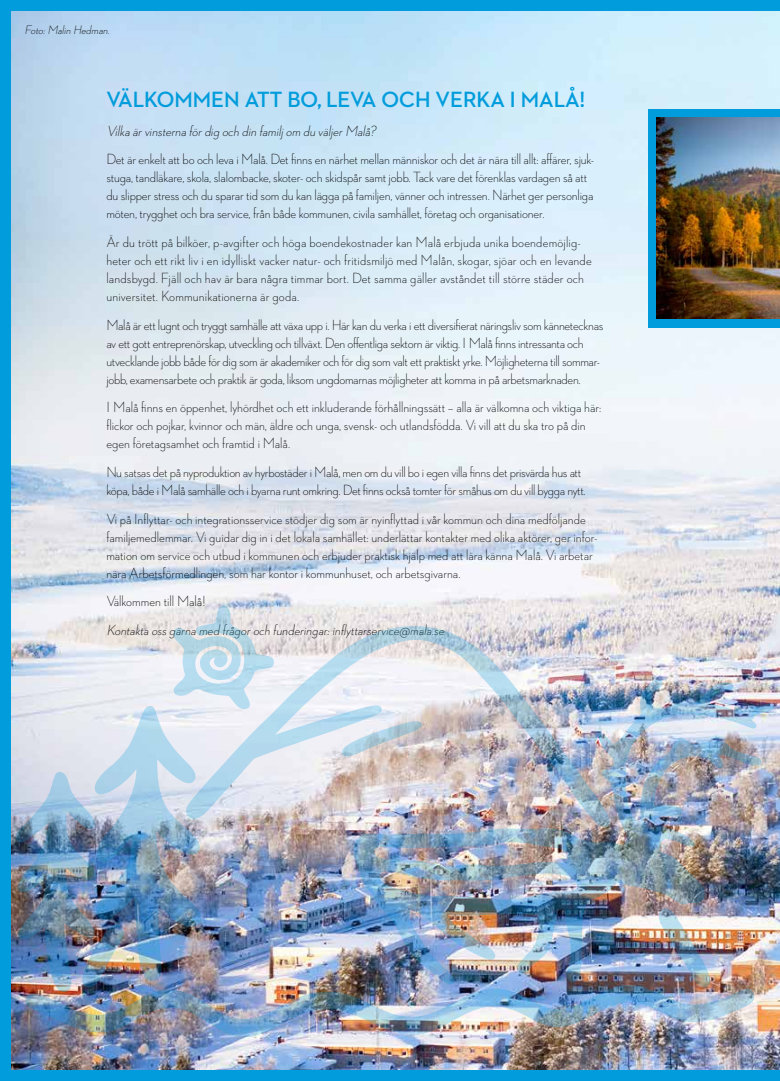
<style>
.page{position:relative;width:780px;height:1081px;background:#fff}
.page>*{position:absolute;margin:0;border:0;box-sizing:border-box;transform-origin:0 0}
.t1{font:700 22.5px "Neutraface 2 Display";color:#009cdb}
.t2{font:300 15px/18px "Neutraface 2 Display";letter-spacing:-.01em;color:#000}
.t3{font:300 15px/18px "Neutraface 2 Display";letter-spacing:.01em;color:#000}
.t4{font:italic 300 15px "Neutraface 2 Display";color:#000}
.t5{font:italic 300 12.5px "Neutraface 2 Display";color:#000}
</style>
<div class="page">
<img style="left:11px;top:11px;width:769px;height:1059px">
<div style="left:648px;top:109px;width:132px;height:218px;background:#009cdb"></div>
<img style="left:657px;top:118px;width:123px;height:200px">
<svg style="left:274px;top:621px;width:339px;height:209px"></svg>
<svg style="left:339px;top:719px;width:14px;height:38px"></svg>
<img style="left:24px;top:982px;width:731px;height:56px">
<img style="left:15px;top:604px;width:259px;height:389px">
<svg style="left:653px;top:987px;width:60px;height:5px"></svg>
<img style="left:353px;top:677px;width:421px;height:310px">
<div style="left:0;top:0;width:11px;height:1081px;background:#009cdb"></div>
<div style="left:0;top:1070px;width:780px;height:11px;background:#009cdb"></div>
<div style="left:0;top:0;width:780px;height:11px;background:#009cdb"></div>
<p class="t5" style="left:25px;top:23px;width:89px">Foto:Malin Hedman.</p>
<h1 class="t1" style="left:106px;top:87px;width:480px">VÄLKOMMEN ATT BO, LEVA OCH VERKA I MALÅ!</h1>
<p class="t4" style="left:106px;top:123px;width:274px">Vilkaärvinsternafördig och din familj om du väljerMalå?</p>
<p class="t2" style="left:106px;top:150px;width:489px">Det är enkelt att bo och leva i Malå. Det finns en närhet mellan människor och det är nära till allt: affärer, sjuk&shy;stuga, tandläkare, skola, slalombacke, skoter- och skidspår samt jobb. Tack vare det förenklas vardagen så att du slipper stress och du sparar tid som du kan lägga på familjen, vänner och intressen. Närhet ger personliga möten, trygghet och bra service, från både kommunen, civila samhället, företag och organisationer.</p>
<p class="t3" style="left:106px;top:233px;width:487px">Är du trött på bilköer, p-avgifter och höga boendekostnader kan Malå erbjuda unika boendemöjlig&shy;heter och ett rikt liv i en idylliskt vacker natur- och fritidsmiljö med Malån, skogar, sjöar och en levande landsbygd. Fjäll och hav är bara några timmar bort. Det samma gäller avståndet till större städer och universitet. Kommunikationerna är goda.</p>
<p class="t2" style="left:106px;top:316px;width:498px">Malå är ett lugnt och tryggt samhälle att växa upp i. Här kan du verka i ett diversifierat näringsliv som kännetecknas av ett gott entreprenörskap, utveckling och tillväxt. Den offentliga sektorn är viktig. I Malå finns intressanta och utvecklande jobb både för dig som är akademiker och för dig som valt ett praktiskt yrke. Möjligheterna till sommar&shy;jobb, examensarbete och praktik är goda, liksom ungdomarnas möjligheter att komma in på arbetsmarknaden.</p>
<p class="t2" style="left:106px;top:398px;width:496px">I Malå finns en öppenhet, lyhördhet och ett inkluderande förhållningssätt – alla är välkomna och viktiga här: flickor och pojkar, kvinnor och män, äldre och unga, svensk- och utlandsfödda. Vi vill att du ska tro på din egen företagsamhet och framtid i Malå.</p>
<p class="t2" style="left:106px;top:463px;width:481px">Nu satsas det på nyproduktion av hyrbostäder i Malå, men om du vill bo i egen villa finns det prisvärda hus att köpa, både i Malå samhälle och i byarna runt omkring. Det finns också tomter för småhus om du vill bygga nytt.</p>
<p class="t2" style="left:106px;top:510px;width:492px">Vi på Inflyttar- och integrationsservice stödjer dig som är nyinflyttad i vår kommun och dina medföljande familjemedlemmar. Vi guidar dig in i det lokala samhället: underlättar kontakter med olika aktörer, ger infor&shy;mation om service och utbud i kommunen och erbjuder praktisk hjälp med att lära känna Malå. Vi arbetar nära Arbetsförmedlingen, som har kontor i kommunhuset, och arbetsgivarna.</p>
<p class="t2" style="left:106px;top:592px;width:100px">Välkommen till Malå!</p>
<p class="t4" style="left:106px;top:622px;width:342px">Kontaktaossgärnamed frågoroch funderingar:inflyttarservice@mala.se</p>
</div>
